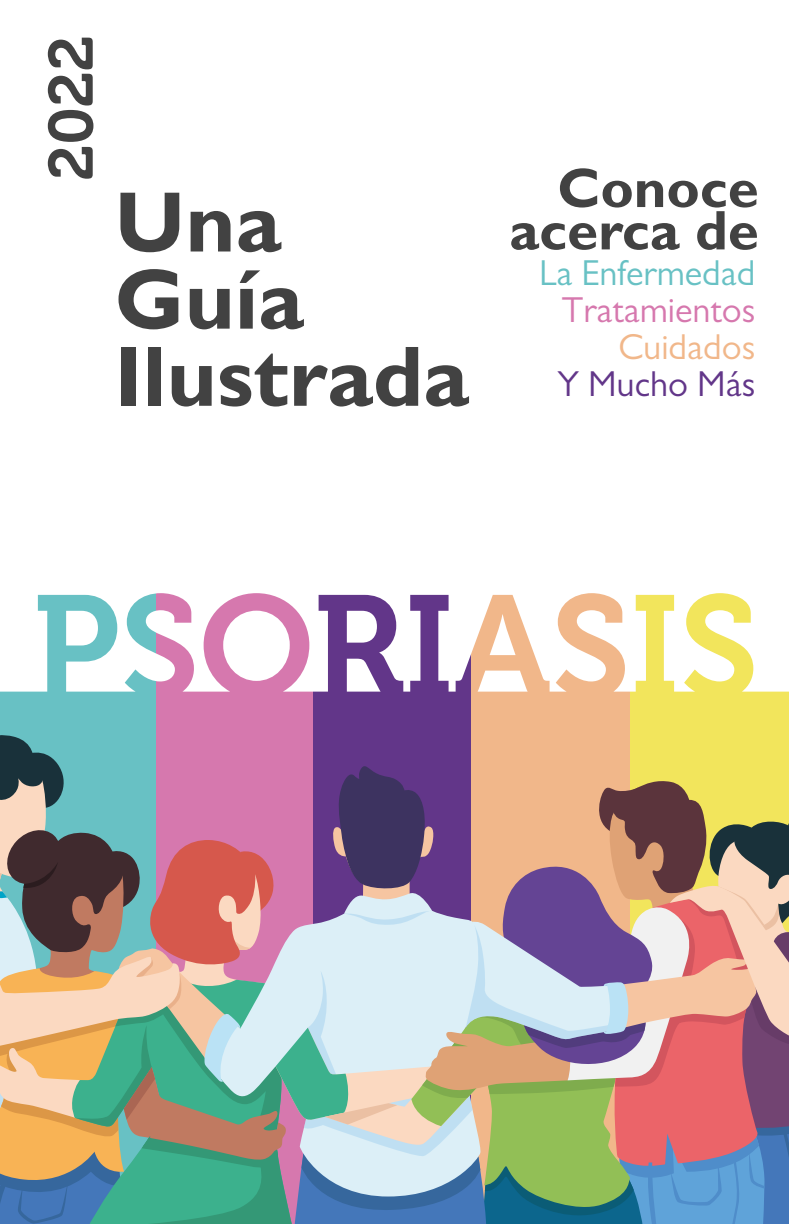
<style>
.page{position:relative;width:789px;height:1224px;background:#fff}
.page>*{position:absolute;margin:0;border:0;box-sizing:border-box;transform-origin:0 0}
.t1{font:700 86.2px/77.2px "Gill Sans";color:#424242}
.t2{font:62.2px "Museo 700";color:#424242}
.t3{font:700 56px/42.4px "Gill Sans";color:#424242;text-align:right}
.t4{font:36.2px "Gill Sans";color:#68c1c4}
.t5{font:36.2px "Gill Sans";color:#d678ae}
.t6{font:36.2px "Gill Sans";color:#623689}
.t7{font:36.2px "Gill Sans";color:#f1b78a}
</style>
<div class="page">
<div style="left:0;top:3px;width:156px;height:1221px;background:#68c1c4"></div>
<div style="left:156px;top:3px;width:157px;height:1221px;background:#d678ae"></div>
<div style="left:313px;top:3px;width:160px;height:1221px;background:#623689"></div>
<div style="left:472px;top:3px;width:159px;height:1221px;background:#f1b78a"></div>
<div style="left:630px;top:3px;width:159px;height:1221px;background:#f2e55c"></div>
<svg style="left:0;top:731px;width:789px;height:493px"></svg>
<div style="left:0;top:3px;width:789px;height:689px;background:#fff"></div>
<div style="left:223px;top:611px;width:67px;height:70px;background:#fff;border-radius:50%"></div>
<svg style="left:477px;top:671px;width:51px;height:21px"></svg>
<svg style="left:347px;top:659px;width:34px;height:33px"></svg>
<svg style="left:347px;top:611px;width:30px;height:32px"></svg>
<p class="t2" style="left:37px;top:181px;width:147px;rotate:-90deg">2022</p>
<p class="t1" style="left:114px;top:186px;width:356px">Una<br>Guía<br>Ilustrada</p>
<p class="t3" style="left:509px;top:168px;width:251px">Conoce acerca de</p>
<p class="t4" style="left:539px;top:252px;width:218px">La Enfermedad</p>
<p class="t5" style="left:562px;top:289px;width:195px">Tratamientos</p>
<p class="t7" style="left:618px;top:326px;width:138px">Cuidados</p>
<p class="t6" style="left:557px;top:363px;width:199px">Y Mucho Más</p>
</div>
